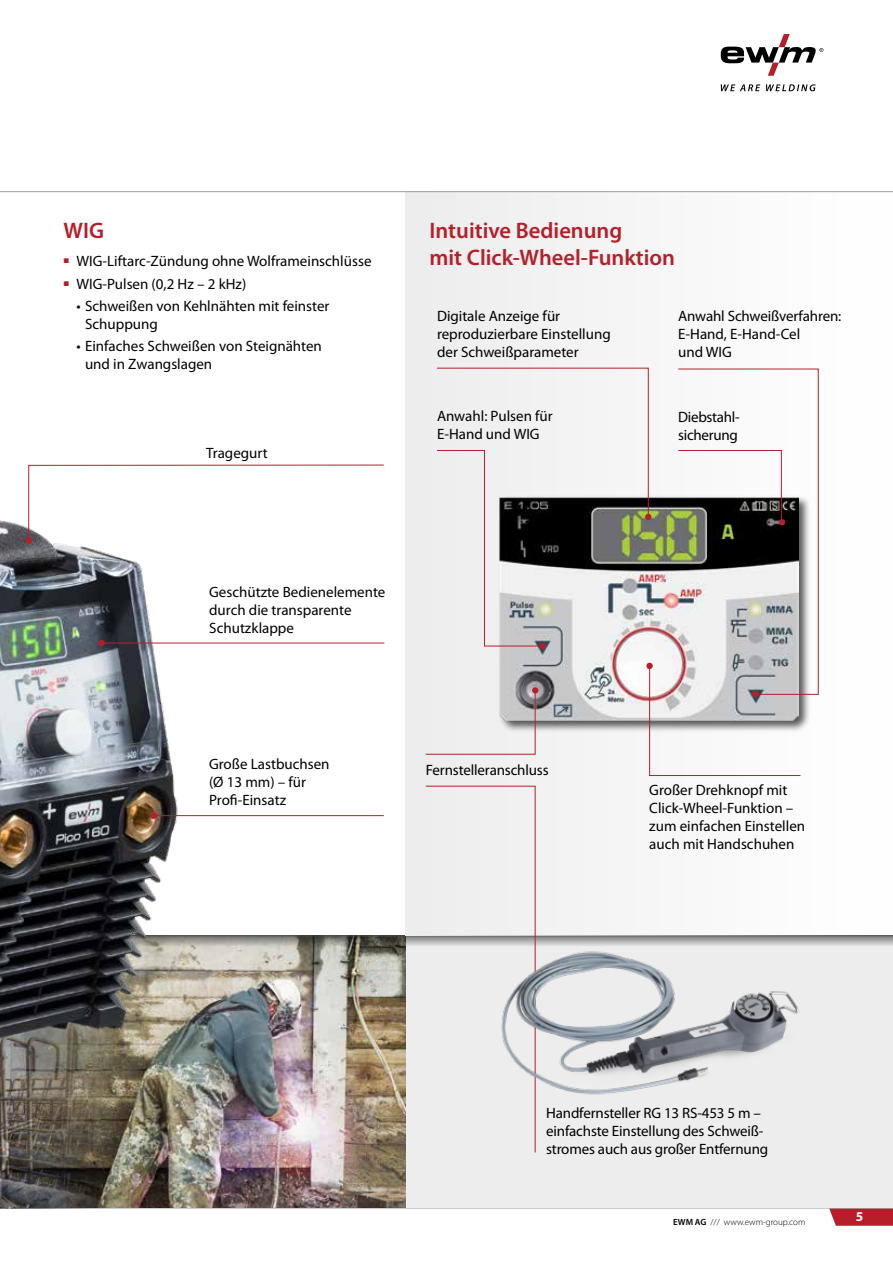
<style>
.page{position:relative;width:893px;height:1263px;background:#fff}
.page>*{position:absolute;margin:0;border:0;box-sizing:border-box;transform-origin:0 0}
.t1{font:600 22.5px/27px "Myriad Pro";color:#b61f29}
.t2{font:15px/18px "Myriad Pro";color:#000}
.t3{font:15px/18px "Myriad Pro";letter-spacing:-.02em;color:#000}
.t4{font:700 13.5px "Myriad Pro";color:#fff}
.t5{font:300 9px "Myriad Pro";color:#000}
.s1{font-weight:600}
</style>
<div class="page">
<svg style="left:829px;top:1209px;width:64px;height:17px"></svg>
<hr style="left:0;top:1208px;width:893px;height:1px;background:#9a9ea0">
<svg style="left:721px;top:84px;width:95px;height:7px"></svg>
<svg style="left:721px;top:34px;width:102px;height:42px"></svg>
<div style="left:406px;top:935px;width:487px;height:273px;background:#ededed"></div>
<img style="left:115px;top:957px;width:290px;height:251px">
<img style="left:0;top:1150px;width:115px;height:58px">
<svg style="left:279px;top:935px;width:614px;height:22px"></svg>
<img style="left:0;top:520px;width:279px;height:630px">
<div style="left:406px;top:191px;width:487px;height:744px;background:#f7f7f7"></div>
<div style="left:498px;top:496px;width:312px;height:237px;background:#000;opacity:.65"></div>
<img style="left:500px;top:497px;width:178px;height:224px">
<div style="left:539px;top:643px;width:7px;height:6px;background:#b61f29;border-radius:50%"></div>
<svg style="left:437px;top:368px;width:214px;height:279px"></svg>
<svg style="left:678px;top:368px;width:141px;height:327px"></svg>
<svg style="left:649px;top:665px;width:152px;height:111px"></svg>
<div style="left:646px;top:663px;width:7px;height:6px;background:#b61f29;border-radius:50%"></div>
<svg style="left:425px;top:690px;width:111px;height:65px"></svg>
<div style="left:532px;top:687px;width:6px;height:7px;background:#b61f29;border-radius:50%"></div>
<hr style="left:0;top:191px;width:893px;height:1px;background:#9d9d9c">
<div style="left:425px;top:785px;width:111px;height:368px;background:#eee"></div>
<img style="left:459px;top:914px;width:352px;height:234px">
<hr style="left:101px;top:643px;width:283px;height:1px;background:#b61f29">
<div style="left:98px;top:640px;width:7px;height:6px;background:#b61f29;border-radius:50%"></div>
<hr style="left:154px;top:815px;width:230px;height:1px;background:#b61f29">
<div style="left:151px;top:812px;width:6px;height:7px;background:#b61f29;border-radius:50%"></div>
<svg style="left:28px;top:464px;width:356px;height:77px"></svg>
<div style="left:26px;top:537px;width:6px;height:7px;background:#b61f29;border-radius:50%"></div>
<h1 class="t1" style="left:64px;top:216px;width:42px">WIG</h1>
<p class="t2" style="left:64px;top:252px;width:309px"><sup>■</sup> WIG-Liftarc-Zündung ohne Wolframeinschlüsse</p>
<p class="t2" style="left:64px;top:274px;width:184px"><sup>■</sup> WIG-Pulsen (0,2 Hz – 2 kHz)</p>
<p class="t2" style="left:85px;top:297px;width:246px;text-indent:-9px">• Schweißen von Kehlnähten mit feinster<br>Schuppung</p>
<p class="t2" style="left:85px;top:337px;width:238px;text-indent:-9px">• Einfaches Schweißen von Steignähten und in Zwangslagen</p>
<p class="t2" style="left:206px;top:443px;width:63px">Tragegurt</p>
<h1 class="t1" style="left:429px;top:216px;width:247px">Intuitive Bedienung<br>mit Click-Wheel-Funktion</h1>
<p class="t2" style="left:437px;top:306px;width:175px">Digitale Anzeige für reproduzierbare Einstellung der Schweißparameter</p>
<p class="t2" style="left:678px;top:306px;width:165px">Anwahl Schweißverfahren:<br>E-Hand, E-Hand-Cel<br>und WIG</p>
<p class="t2" style="left:437px;top:407px;width:117px">Anwahl: Pulsen für<br>E-Hand und WIG</p>
<p class="t3" style="left:678px;top:408px;width:63px">Diebstahl&shy;sicherung</p>
<p class="t2" style="left:209px;top:583px;width:178px">Geschützte Bedienelemente durch die transparente<br>Schutzklappe</p>
<p class="t2" style="left:209px;top:755px;width:122px">Große Lastbuchsen (Ø 13 mm) – für<br>Profi-Einsatz</p>
<p class="t2" style="left:426px;top:761px;width:124px">Fernstelleranschluss</p>
<p class="t2" style="left:649px;top:781px;width:157px">Großer Drehknopf mit<br>Click-Wheel-Funktion – zum einfachen Einstellen auch mit Handschuhen</p>
<p class="t2" style="left:546px;top:1103px;width:224px">Handfernsteller RG 13 RS-453 5 m – einfachste Einstellung des Schweiß&shy;stromes auch aus großer Entfernung</p>
<p class="t5" style="left:673px;top:1217px;width:134px"><span class="s1">EWM AG</span> /// www.ewm-group.com</p>
<p class="t4" style="left:856px;top:1207px;width:9px">5</p>
</div>
